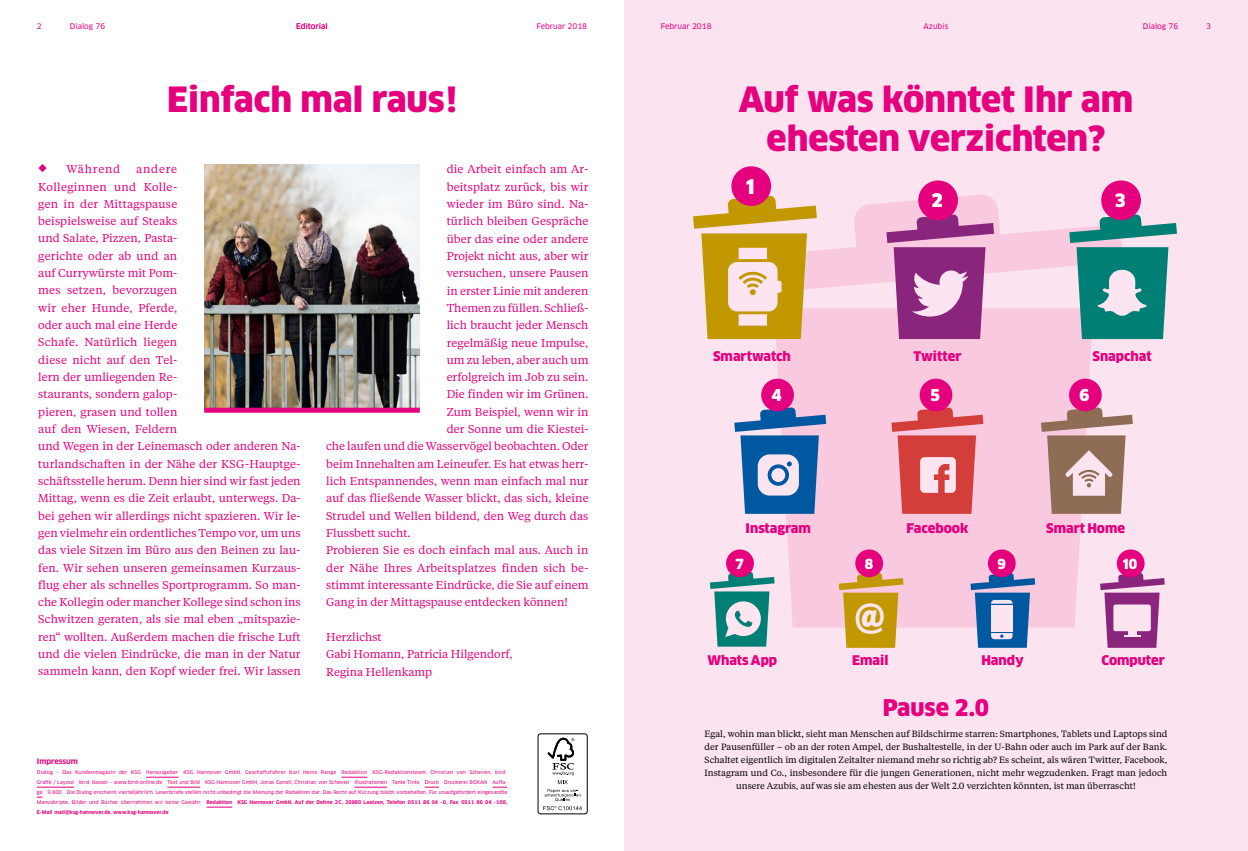
<style>
.page{position:relative;width:1248px;height:851px;background:#fff}
.page>*{position:absolute;margin:0;border:0;box-sizing:border-box;transform-origin:0 0}
.t1{font:900 34px/39px "Clan Pro";color:#e5007d;text-align:center}
.t2{font:900 33.1px "Clan Pro";color:#fce5f0}
.t3{font:900 22.5px "Clan Pro";color:#e5007d}
.t4{font:900 20px "Clan Pro";color:#fff}
.t5{font:900 18px "Clan Pro";color:#fff}
.t6{font:900 16px "Clan Pro";color:#fff}
.t7{font:900 13.6px "Clan Pro";color:#fff}
.t8{font:900 13px "Clan Pro";color:#e5007d}
.t9{font:11.4px/17.3px "Tiempos Text";letter-spacing:.005em;color:#e5007d}
.t10{font:11.4px "Tiempos Text";letter-spacing:.07em;color:#e5007d}
.t11{font:9px/13px "Tiempos Text";color:#000;text-align:center}
.t12{font:7.5px "Clan Pro News";color:#e5007d}
.t13{font:700 7.5px "Clan Pro";letter-spacing:-.005em;color:#e5007d}
.t14{font:5px/10px "Clan Pro News";color:#e5007d}
.t15{font:700 5px/10px "Clan Pro";letter-spacing:.01em;color:#e5007d}
.s1{font-family:"Clan Pro News";font-weight:400}
</style>
<div class="page">
<div style="left:624px;top:0;width:623px;height:850px;background:#fbe3ef"></div>
<div style="left:774px;top:339px;width:319px;height:288px;background:#f8c9df"></div>
<svg style="left:838px;top:572px;width:65px;height:75px;background:#d1a743"></svg>
<svg style="left:693px;top:194px;width:483px;height:145px"></svg>
<svg style="left:734px;top:407px;width:92px;height:106px"></svg>
<svg style="left:891px;top:407px;width:92px;height:106px;background:#e1777c"></svg>
<svg style="left:1040px;top:407px;width:92px;height:106px"></svg>
<svg style="left:710px;top:571px;width:64px;height:75px"></svg>
<svg style="left:1100px;top:572px;width:64px;height:75px"></svg>
<div style="left:1127px;top:630px;width:8px;height:6px;background:#fce5f0"></div>
<svg style="left:970px;top:572px;width:65px;height:75px"></svg>
<hr style="left:146px;top:776px;width:32px;height:1px;background:#e5007d">
<svg style="left:341px;top:776px;width:26px;height:1px"></svg>
<hr style="left:37px;top:786px;width:37px;height:1px;background:#e5007d">
<hr style="left:167px;top:786px;width:33px;height:1px;background:#e5007d">
<hr style="left:354px;top:786px;width:33px;height:1px;background:#e5007d">
<svg style="left:424px;top:786px;width:15px;height:1px"></svg>
<svg style="left:492px;top:786px;width:15px;height:1px"></svg>
<svg style="left:206px;top:806px;width:26px;height:1px"></svg>
<img style="left:204px;top:164px;width:216px;height:243px">
<div style="left:204px;top:407px;width:216px;height:5px;background:#e5007d"></div>
<div style="left:731px;top:166px;width:40px;height:40px;background:#e5007d;border-radius:50%"></div>
<div style="left:761px;top:378px;width:32px;height:33px;background:#e5007d;border-radius:50%"></div>
<div style="left:726px;top:549px;width:27px;height:28px;background:#e5007d;border-radius:50%"></div>
<div style="left:855px;top:549px;width:28px;height:28px;background:#e5007d;border-radius:50%"></div>
<div style="left:987px;top:549px;width:28px;height:28px;background:#e5007d;border-radius:50%"></div>
<div style="left:1116px;top:549px;width:28px;height:28px;background:#e5007d;border-radius:50%"></div>
<div style="left:919px;top:378px;width:33px;height:33px;background:#e5007d;border-radius:50%"></div>
<div style="left:1068px;top:378px;width:33px;height:33px;background:#e5007d;border-radius:50%"></div>
<div style="left:1101px;top:180px;width:39px;height:40px;background:#e5007d;border-radius:50%"></div>
<div style="left:918px;top:180px;width:39px;height:40px;background:#e5007d;border-radius:50%"></div>
<svg style="left:543px;top:737px;width:39px;height:73px"></svg>
<div style="left:537px;top:733px;width:50px;height:81px;border:1px solid #000;border-radius:2px"></div>
<p class="t12" style="left:37px;top:22px;width:6px">2</p>
<p class="t12" style="left:70px;top:22px;width:37px">Dialog 76</p>
<p class="t12" style="left:296px;top:22px;width:33px">Editorial</p>
<p class="t12" style="left:536px;top:22px;width:52px">Februar 2018</p>
<p class="t12" style="left:660px;top:22px;width:52px">Februar 2018</p>
<p class="t12" style="left:923px;top:22px;width:26px">Azubis</p>
<p class="t12" style="left:1142px;top:22px;width:37px">Dialog 76</p>
<p class="t12" style="left:1206px;top:22px;width:6px">3</p>
<h1 class="t1" style="left:167px;top:80px;width:291px">Einfach mal raus!</h1>
<p class="t10" style="left:38px;top:161px;width:83px">◆ Während</p>
<p class="t9" style="left:38px;top:160px;width:264px;text-indent:98px">andere<br>Kolleginnen und Kolle-<br>gen in der Mittagspause<br>beispielsweise auf Steaks<br>und Salate, Pizzen, Pasta-<br>gerichte oder ab und an<br>auf Currywürste mit Pom-<br>mes setzen, bevorzugen<br>wir eher Hunde, Pferde,<br>oder auch mal eine Herde<br>Schafe. Natürlich liegen<br>diese nicht auf den Tel-<br>lern der umliegenden Re-<br>staurants, sondern galop-<br>pieren, grasen und tollen<br>auf den Wiesen, Feldern<br>und Wegen in der Leinemasch oder anderen Na&shy;turlandschaften in der Nähe der KSG-Hauptge&shy;schäftsstelle herum. Denn hier sind wir fast jeden Mittag, wenn es die Zeit erlaubt, unterwegs. Da&shy;bei gehen wir allerdings nicht spazieren. Wir le&shy;gen vielmehr ein ordentliches Tempo vor, um uns das viele Sitzen im Büro aus den Beinen zu lau&shy;fen. Wir sehen unseren gemeinsamen Kurzaus&shy;flug eher als schnelles Sportprogramm. So man&shy;che Kollegin oder mancher Kollege sind schon ins Schwitzen geraten, als sie mal eben „mitspazie&shy;ren“ wollten. Außerdem machen die frische Luft und die vielen Eindrücke, die man in der Natur sammeln kann, den Kopf wieder frei. Wir lassen</p>
<p class="t9" style="left:446px;top:160px;width:143px">die Arbeit einfach am Ar-</p>
<p class="t9" style="left:446px;top:177px;width:143px">beitsplatz zurück, bis wir</p>
<p class="t9" style="left:446px;top:195px;width:143px">wieder im Büro sind. Na-</p>
<p class="t9" style="left:446px;top:212px;width:143px">türlich bleiben Gespräche</p>
<p class="t9" style="left:446px;top:229px;width:143px">über das eine oder andere</p>
<p class="t9" style="left:446px;top:247px;width:143px">Projekt nicht aus, aber wir</p>
<p class="t9" style="left:446px;top:264px;width:143px">versuchen, unsere Pausen</p>
<p class="t9" style="left:446px;top:281px;width:143px">in erster Linie mit anderen</p>
<p class="t9" style="left:446px;top:298px;width:143px">Themen zu füllen. Schließ-</p>
<p class="t9" style="left:446px;top:316px;width:143px">lich braucht jeder Mensch</p>
<p class="t9" style="left:446px;top:333px;width:143px">regelmäßig neue Impulse,</p>
<p class="t9" style="left:446px;top:350px;width:143px">um zu leben, aber auch um</p>
<p class="t9" style="left:446px;top:368px;width:143px">erfolgreich im Job zu sein.</p>
<p class="t9" style="left:446px;top:385px;width:143px">Die finden wir im Grünen.</p>
<p class="t9" style="left:446px;top:402px;width:143px">Zum Beispiel, wenn wir in</p>
<p class="t9" style="left:446px;top:420px;width:143px">der Sonne um die Kiestei-</p>
<p class="t9" style="left:326px;top:437px;width:264px">che laufen und die Wasservögel beobachten. Oder</p>
<p class="t9" style="left:326px;top:454px;width:264px">beim Innehalten am Leineufer. Es hat etwas herr-</p>
<p class="t9" style="left:326px;top:472px;width:264px">lich Entspannendes, wenn man einfach mal nur</p>
<p class="t9" style="left:326px;top:489px;width:264px">auf das fließende Wasser blickt, das sich, kleine</p>
<p class="t9" style="left:326px;top:506px;width:264px">Strudel und Wellen bildend, den Weg durch das</p>
<p class="t9" style="left:326px;top:523px;width:86px">Flussbett sucht.</p>
<p class="t9" style="left:326px;top:541px;width:264px">Probieren Sie es doch einfach mal aus. Auch in</p>
<p class="t9" style="left:326px;top:558px;width:264px">der Nähe Ihres Arbeitsplatzes finden sich be-</p>
<p class="t9" style="left:326px;top:575px;width:264px">stimmt interessante Eindrücke, die Sie auf einem</p>
<p class="t9" style="left:326px;top:593px;width:243px">Gang in der Mittagspause entdecken können!</p>
<p class="t9" style="left:326px;top:627px;width:188px">Herzlichst<br>Gabi Homann, Patricia Hilgendorf,<br>Regina Hellenkamp</p>
<p class="t13" style="left:37px;top:757px;width:42px">Impressum</p>
<p class="t14" style="left:37px;top:767px;width:472px">Dialog – Das Kundenmagazin der KSG Herausgeber KSG Hannover GmbH, Geschäftsführer Karl Heinz Range Redaktion KSG-Redaktionsteam, Christian von Scheven, bird<br>Grafik / Layout bird, Kassel – www.bird-online.de Text und Bild KSG Hannover GmbH, Jonas Gonell, Christian von Scheven -Illustrationen Tante Tinte Druck Druckerei BOXAN Aufla&shy;ge 9.800 Die Dialog erscheint vierteljährlich. Leserbriefe stellen nicht unbedingt die Meinung der Redaktion dar. Das Recht auf Kürzung bleibt vorbehalten. Für unaufgefordert eingesandte</p>
<p class="t15" style="left:37px;top:797px;width:472px"><span class="s1">Manuskripte, Bilder und Bücher übernehmen wir keine Gewähr.</span> Redaktion KSG Hannover GmbH, Auf der Dehne 2C, 30880 Laatzen, Telefon 0511 86 04 -0, Fax 0511 86 04 -100,<br>E-Mail mail@ksg-hannover.de, www.ksg-hannover.de</p>
<h1 class="t1" style="left:738px;top:80px;width:396px">Auf was könntet Ihr am ehesten verzichten?</h1>
<h3 class="t4" style="left:745px;top:174px;width:11px">1</h3>
<h3 class="t5" style="left:931px;top:190px;width:12px">2</h3>
<h3 class="t5" style="left:1114px;top:190px;width:12px">3</h3>
<p class="t8" style="left:713px;top:348px;width:79px">Smartwatch</p>
<p class="t8" style="left:913px;top:348px;width:50px">Twitter</p>
<p class="t8" style="left:1092px;top:348px;width:61px">Snapchat</p>
<h3 class="t6" style="left:771px;top:385px;width:12px">4</h3>
<h3 class="t6" style="left:930px;top:385px;width:11px">5</h3>
<h3 class="t6" style="left:1079px;top:385px;width:11px">6</h3>
<p class="t8" style="left:745px;top:520px;width:67px">Instagram</p>
<p class="t8" style="left:906px;top:520px;width:63px">Facebook</p>
<p class="t8" style="left:1046px;top:520px;width:80px">Smart Home</p>
<p class="t7" style="left:735px;top:555px;width:10px">7</p>
<p class="t7" style="left:864px;top:555px;width:10px">8</p>
<p class="t7" style="left:997px;top:555px;width:10px">9</p>
<p class="t7" style="left:1122px;top:555px;width:16px">10</p>
<h2 class="t2" style="left:854px;top:597px;width:32px">@</h2>
<p class="t8" style="left:707px;top:652px;width:71px">Whats App</p>
<p class="t8" style="left:852px;top:652px;width:38px">Email</p>
<p class="t8" style="left:981px;top:652px;width:44px">Handy</p>
<p class="t8" style="left:1101px;top:652px;width:65px">Computer</p>
<h3 class="t3" style="left:882px;top:693px;width:108px">Pause 2.0</h3>
<p class="t11" style="left:704px;top:726px;width:464px">Egal, wohin man blickt, sieht man Menschen auf Bildschirme starren: Smartphones, Tablets und Laptops sind der Pausenfüller – ob an der roten Ampel, der Bushaltestelle, in der U-Bahn oder auch im Park auf der Bank.<br>Schaltet eigentlich im digitalen Zeitalter niemand mehr so richtig ab? Es scheint, als wären Twitter, Facebook, Instagram und Co., insbesondere für die jungen Generationen, nicht mehr wegzudenken. Fragt man jedoch unsere Azubis, auf was sie am ehesten aus der Welt 2.0 verzichten könnten, ist man überrascht!</p>
</div>
